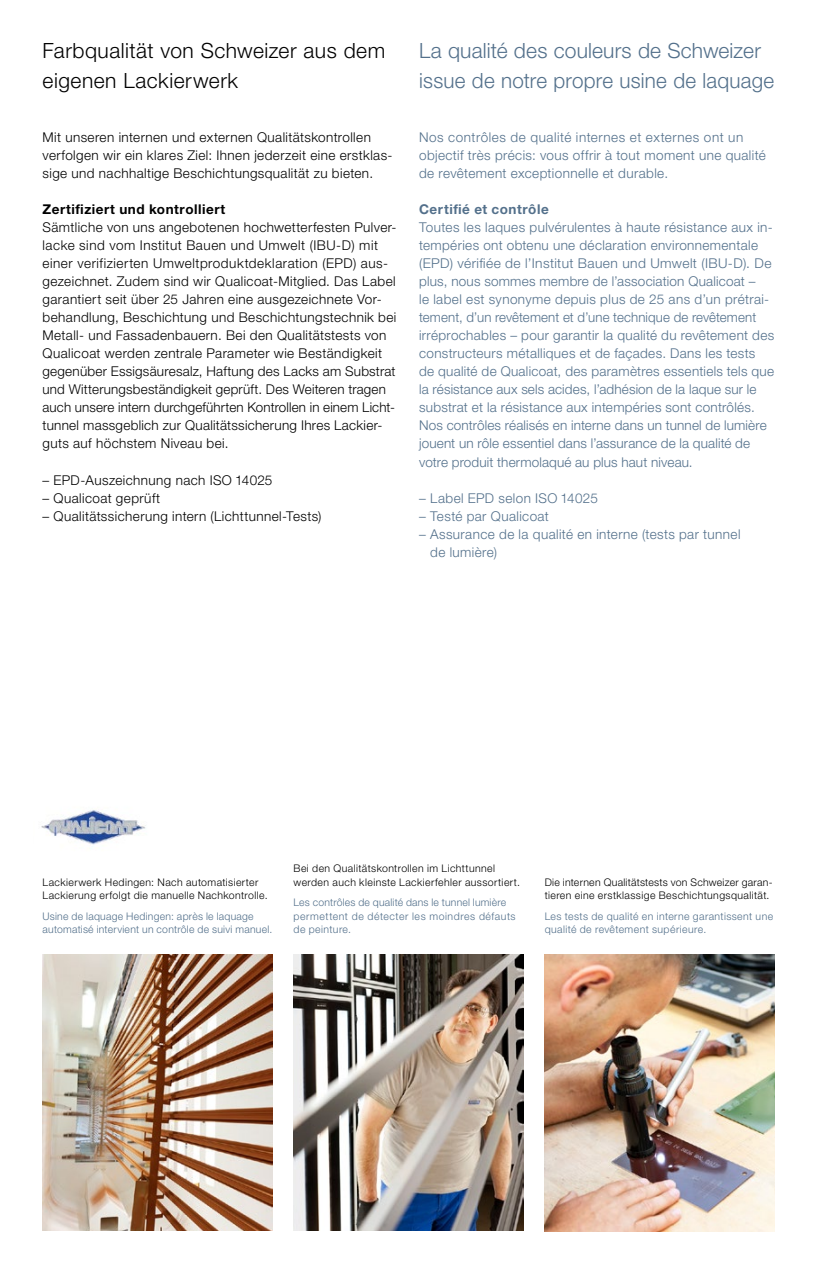
<style>
.page{position:relative;width:817px;height:1263px;background:#fff}
.page>*{position:absolute;margin:0;border:0;box-sizing:border-box;transform-origin:0 0}
.Titel_Light_14pt_Gra{font:300 21px/30px "Helvetica Neue LT Std";letter-spacing:.01em;color:#53708b}
.Titel_Light_14pt_Gra-2{font:300 21px/30px "Helvetica Neue LT Std";letter-spacing:.025em;color:#000}
.Lauftext_Light_9_pt{font:300 13.5px/18px "Helvetica Neue LT Std";letter-spacing:.02em;color:#53708b}
.Lauftext_Light_9_pt-2{font:300 13.5px/18px "Helvetica Neue LT Std";letter-spacing:.03em;color:#000}
.Lauftext_Light_9_pt-3{font:700 13.5px "Helvetica Neue LT Std";letter-spacing:.04em;color:#000}
.Lauftext_Light_9_pt-4{font:700 13.5px "Helvetica Neue LT Std";letter-spacing:.04em;color:#53708b}
.Legende_Light_7_pt_S{font:300 10.5px/13.5px "Helvetica Neue LT Std";letter-spacing:.04em;color:#000}
.Legende_Light_7_pt_S-2{font:300 10.5px/13.5px "Helvetica Neue LT Std";letter-spacing:.03em;color:#53708b}
</style>
<div class="page">
<img style="left:41px;top:810px;width:105px;height:35px">
<img style="left:43px;top:955px;width:229px;height:276px">
<img style="left:293px;top:955px;width:230px;height:276px">
<img style="left:544px;top:955px;width:230px;height:276px">
<p class="Titel_Light_14pt_Gra-2" style="left:43px;top:35px;width:344px">Farbqualität von Schweizer aus dem eigenen Lackierwerk</p>
<p class="Titel_Light_14pt_Gra" style="left:419px;top:35px;width:356px">La qualité des couleurs de Schweizer issue de notre propre usine de laquage</p>
<p class="Lauftext_Light_9_pt-2" style="left:43px;top:128px;width:351px">Mit unseren internen und externen Qualitätskontrollen verfolgen wir ein klares Ziel: Ihnen jederzeit eine erstklas&shy;sige und nachhaltige Beschichtungsqualität zu bieten.</p>
<p class="Lauftext_Light_9_pt-3" style="left:43px;top:201px;width:184px">Zertifiziert und kontrolliert</p>
<p class="Lauftext_Light_9_pt-2" style="left:43px;top:218px;width:355px">Sämtliche von uns angebotenen hochwetterfesten Pulver&shy;lacke sind vom Institut Bauen und Umwelt (IBU-D) mit einer verifizierten Umweltproduktdeklaration (EPD) aus&shy;gezeichnet. Zudem sind wir Qualicoat-Mitglied. Das Label garantiert seit über 25 Jahren eine ausgezeichnete Vor&shy;behandlung, Beschichtung und Beschichtungstechnik bei Metall- und Fassadenbauern. Bei den Qualitätstests von Qualicoat werden zentrale Parameter wie Beständigkeit gegenüber Essigsäuresalz, Haftung des Lacks am Substrat und Witterungsbeständigkeit geprüft. Des Weiteren tragen auch unsere intern durchgeführten Kontrollen in einem Licht&shy;tunnel massgeblich zur Qualitätssicherung Ihres Lackier&shy;guts auf höchstem Niveau bei.</p>
<p class="Lauftext_Light_9_pt-2" style="left:43px;top:470px;width:231px">– EPD-Auszeichnung nach ISO 14025</p>
<p class="Lauftext_Light_9_pt-2" style="left:43px;top:488px;width:119px">– Qualicoat geprüft</p>
<p class="Lauftext_Light_9_pt-2" style="left:43px;top:506px;width:280px">– Qualitätssicherung intern (Lichttunnel-Tests)</p>
<p class="Lauftext_Light_9_pt" style="left:419px;top:128px;width:348px">Nos contrôles de qualité internes et externes ont un objectif très précis: vous offrir à tout moment une qualité de revêtement exceptionnelle et durable.</p>
<p class="Lauftext_Light_9_pt-4" style="left:419px;top:201px;width:131px">Certifié et contrôle</p>
<p class="Lauftext_Light_9_pt" style="left:419px;top:218px;width:356px">Toutes les laques pulvérulentes à haute résistance aux in&shy;tempéries ont obtenu une déclaration environnementale (EPD) vérifiée de l’Institut Bauen und Umwelt (IBU-D). De plus, nous sommes membre de l’association Qualicoat –<br>le label est synonyme depuis plus de 25 ans d’un prétrai&shy;tement, d’un revêtement et d’une technique de revêtement irréprochables – pour garantir la qualité du revêtement des constructeurs métalliques et de façades. Dans les tests<br>de qualité de Qualicoat, des paramètres essentiels tels que la résistance aux sels acides, l’adhésion de la laque sur le substrat et la résistance aux intempéries sont contrôlés.<br>Nos contrôles réalisés en interne dans un tunnel de lumière jouent un rôle essentiel dans l’assurance de la qualité de votre produit thermolaqué au plus haut niveau.</p>
<p class="Lauftext_Light_9_pt" style="left:419px;top:488px;width:180px">– Label EPD selon ISO 14025</p>
<p class="Lauftext_Light_9_pt" style="left:419px;top:506px;width:131px">– Testé par Qualicoat</p>
<p class="Lauftext_Light_9_pt" style="left:430px;top:524px;width:312px;text-indent:-11px">– Assurance de la qualité en interne (tests par tunnel de lumière)</p>
<p class="Legende_Light_7_pt_S" style="left:43px;top:875px;width:227px">Lackierwerk Hedingen: Nach automatisierter<br>Lackierung erfolgt die manuelle Nachkontrolle.</p>
<p class="Legende_Light_7_pt_S-2" style="left:43px;top:909px;width:231px">Usine de laquage Hedingen: après le laquage automatisé intervient un contrôle de suivi manuel.</p>
<p class="Legende_Light_7_pt_S" style="left:293px;top:861px;width:228px">Bei den Qualitätskontrollen im Lichttunnel werden auch kleinste Lackierfehler aussortiert.</p>
<p class="Legende_Light_7_pt_S-2" style="left:293px;top:895px;width:223px">Les contrôles de qualité dans le tunnel lumière permettent de détecter les moindres défauts de peinture.</p>
<p class="Legende_Light_7_pt_S" style="left:544px;top:875px;width:229px">Die internen Qualitätstests von Schweizer garan&shy;tieren eine erstklassige Beschichtungsqualität.</p>
<p class="Legende_Light_7_pt_S-2" style="left:544px;top:909px;width:230px">Les tests de qualité en interne garantissent une qualité de revêtement supérieure.</p>
</div>
